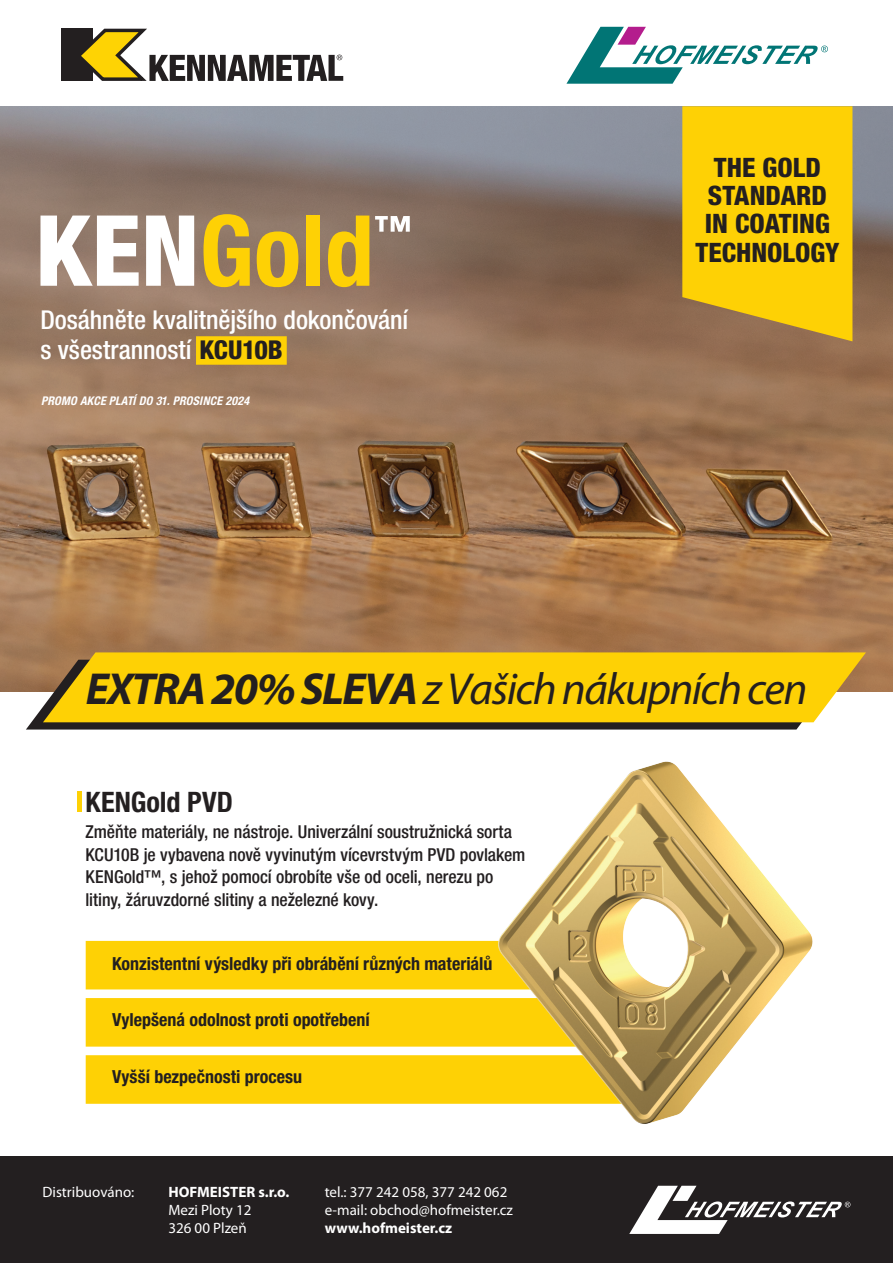
<style>
.page{position:relative;width:893px;height:1263px;background:#fff}
.page>*{position:absolute;margin:0;border:0;box-sizing:border-box;transform-origin:0 0}
.t1{font:italic 45px "Myriad Pro";letter-spacing:-.035em;color:#231f20}
.t2{font:700 condensed 28.2px "Helvetica Neue LT Pro";color:#231f20}
.t3{font:800 condensed 26.7px/28.3px "Helvetica Neue LT Std";color:#231f20;text-align:center}
.t4{font:500 condensed 25.95px/29.7px "Helvetica Neue LT Pro";letter-spacing:-.005em;color:#fff}
.t5{font:700 condensed 18px "Helvetica Neue LT Pro";color:#231f20}
.t6{font:500 condensed 17.85px/22.6px "Helvetica Neue LT Pro";color:#231f20}
.t7{font:15px/18px "Myriad Pro";color:#fff}
.t8{font:700 15px "Myriad Pro";color:#fff}
.t9{font:italic 700 condensed 12px "Helvetica Neue LT Std";letter-spacing:.015em;color:#fff}
.s1{font-weight:800;color:#231f20}
.s2{font-weight:700}
</style>
<div class="page">
<img style="left:0;top:106px;width:893px;height:585px">
<div style="left:86px;top:1055px;width:302px;height:49px;background:#fed105"></div>
<svg style="left:682px;top:106px;width:170px;height:235px;background:#f3c70c"></svg>
<div style="left:86px;top:998px;width:302px;height:48px;background:#fed105"></div>
<div style="left:86px;top:941px;width:302px;height:48px;background:#fed105"></div>
<svg style="left:196px;top:336px;width:91px;height:29px;background:#fbcf06"></svg>
<div style="left:77px;top:791px;width:5px;height:21px;background:#fed105"></div>
<svg style="left:41px;top:216px;width:98px;height:70px"></svg>
<svg style="left:146px;top:216px;width:48px;height:70px"></svg>
<svg style="left:204px;top:214px;width:46px;height:73px;background:#d4af2a"></svg>
<svg style="left:257px;top:231px;width:41px;height:56px;background:#d7b126"></svg>
<div style="left:306px;top:216px;width:14px;height:70px;background:#fed105"></div>
<svg style="left:328px;top:216px;width:41px;height:71px;background:#d5af28"></svg>
<svg style="left:375px;top:216px;width:35px;height:16px"></svg>
<svg style="left:26px;top:660px;width:788px;height:69px;background:#473f35"></svg>
<svg style="left:43px;top:652px;width:823px;height:70px;background:#f8cc0d"></svg>
<img style="left:388px;top:761px;width:425px;height:363px">
<div style="left:61px;top:29px;width:32px;height:52px;background:#231f20"></div>
<svg style="left:81px;top:29px;width:262px;height:52px"></svg>
<svg style="left:566px;top:27px;width:262px;height:57px"></svg>
<div style="left:0;top:1157px;width:893px;height:106px;background:#231f20"></div>
<svg style="left:629px;top:1186px;width:221px;height:48px"></svg>
<p class="t4" style="left:40px;top:305px;width:369px">Dosáhněte kvalitnějšího dokončování s všestranností <span class="s1">KCU10B</span></p>
<p class="t9" style="left:41px;top:393px;width:210px">PROMO AKCE PLATÍ DO 31. PROSINCE 2024</p>
<p class="t3" style="left:695px;top:153px;width:146px">THE GOLD<br>STANDARD<br>IN COATING<br>TECHNOLOGY</p>
<p class="t1" style="left:86px;top:661px;width:723px"><span class="s2">EXTRA 20%SLEVA</span> z Vašich nákupních cen</p>
<p class="t2" style="left:86px;top:785px;width:149px">KENGold PVD</p>
<p class="t6" style="left:86px;top:820px;width:441px">Změňte materiály, ne nástroje. Univerzální soustružnická sorta KCU10B je vybavena nově vyvinutým vícevrstvým PVD povlakem KENGold™, s jehož pomocí obrobíte vše od oceli, nerezu po litiny, žáruvzdorné slitiny a neželezné kovy.</p>
<p class="t5" style="left:112px;top:953px;width:382px">Konzistentní výsledky při obrábění různých materiálů</p>
<p class="t5" style="left:112px;top:1009px;width:259px">Vylepšená odolnost proti opotřebení</p>
<p class="t5" style="left:112px;top:1065px;width:192px">Vyšší bezpečnosti procesu</p>
<p class="t7" style="left:43px;top:1183px;width:93px">Distribuováno:</p>
<p class="t8" style="left:168px;top:1182px;width:122px">HOFMEISTER s.r.o.</p>
<p class="t7" style="left:168px;top:1201px;width:85px">Mezi Ploty 12</p>
<p class="t7" style="left:168px;top:1219px;width:80px">326 00 Plzeň</p>
<p class="t7" style="left:325px;top:1183px;width:184px">tel.: 377 242 058, 377 242 062</p>
<p class="t7" style="left:325px;top:1201px;width:190px">e-mail: obchod@hofmeister.cz <span class="s2">www.hofmeister.cz</span></p>
</div>
